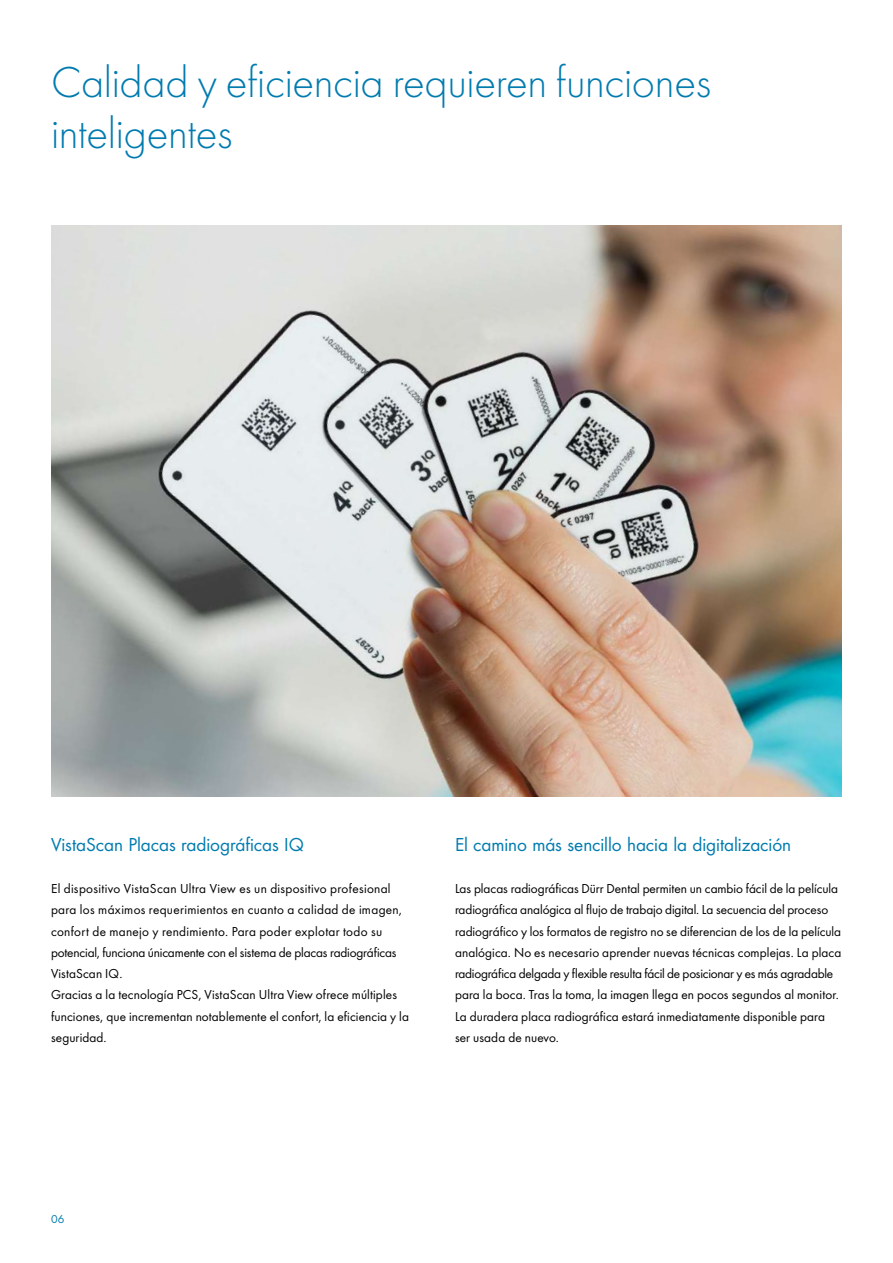
<style>
.page{position:relative;width:893px;height:1263px;background:#fff}
.page>*{position:absolute;margin:0;border:0;box-sizing:border-box;transform-origin:0 0}
.t1{font:300 45px/51px "Futura";letter-spacing:-.01em;color:#007baf}
.t2{font:19.5px "Futura Boo";letter-spacing:-.005em;color:#007baf}
.t3{font:13.5px/21.3px "Futura Boo";letter-spacing:.005em;color:#000}
.t4{font:12px "Futura Boo";color:#007baf}
</style>
<div class="page">
<img style="left:51px;top:225px;width:791px;height:571px">
<h1 class="t1" style="left:51px;top:55px;width:662px">Calidad y eficiencia requieren funciones inteligentes</h1>
<h2 class="t2" style="left:51px;top:830px;width:254px">VistaScan Placas radiográficas IQ</h2>
<p class="t3" style="left:51px;top:877px;width:359px">El dispositivo VistaScan Ultra View es un dispositivo profesional para los máximos requerimientos en cuanto a calidad de imagen, confort de manejo y rendimiento. Para poder explotar todo su potencial, funciona únicamente con el sistema de placas radiográficas VistaScan IQ.<br>Gracias a la tecnología PCS, VistaScan Ultra View ofrece múltiples funciones, que incrementan notablemente el confort, la eficiencia y la seguridad.</p>
<h2 class="t2" style="left:455px;top:830px;width:338px">El camino más sencillo hacia la digitalización</h2>
<p class="t3" style="left:455px;top:877px;width:388px">Las placas radiográficas Dürr Dental permiten un cambio fácil de la película radiográfica analógica al flujo de trabajo digital. La secuencia del proceso radiográfico y los formatos de registro no se diferencian de los de la película analógica. No es necesario aprender nuevas técnicas complejas. La placa radiográfica delgada y flexible resulta fácil de posicionar y es más agradable para la boca. Tras la toma, la imagen llega en pocos segundos al monitor.<br>La duradera placa radiográfica estará inmediatamente disponible para ser usada de nuevo.</p>
<p class="t4" style="left:51px;top:1210px;width:15px">06</p>
</div>
